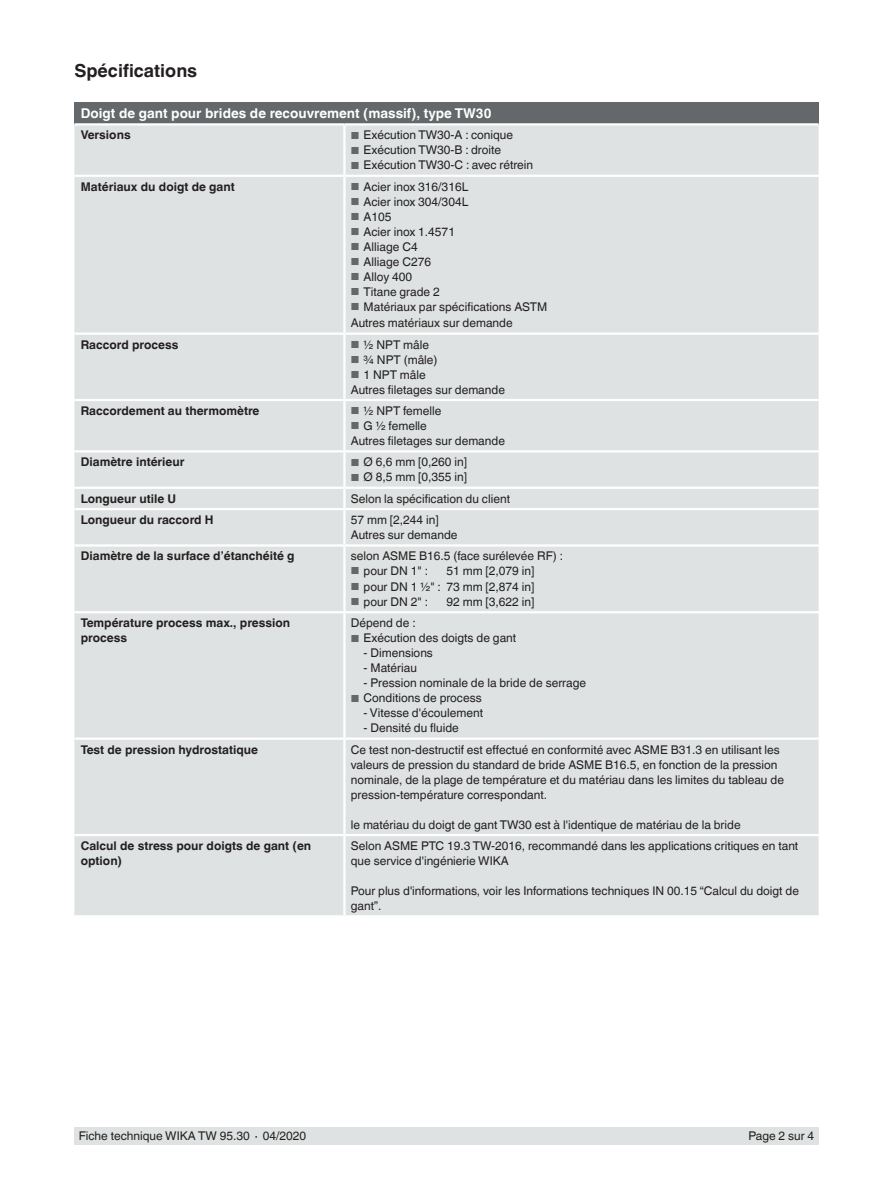
<style>
.page{position:relative;width:893px;height:1188px;background:#fff}
.page>*{position:absolute;margin:0;border:0;box-sizing:border-box;transform-origin:0 0}
.t1{font:700 18px "Helvetica World";color:#231f20}
.t2{font:700 13.5px "Helvetica World";color:#fff}
.t3{font:12px/15px "Helvetica World";color:#231f20}
.t4{font:700 12px/15px "Helvetica World";color:#231f20}
.s1{font-size:10.2px;color:#64686b}
</style>
<div class="page">
<div style="left:74px;top:1128px;width:745px;height:17px;background:#dfe2e2"></div>
<div style="left:74px;top:102px;width:745px;height:22px;background:#64686b"></div>
<div style="left:74px;top:126px;width:745px;height:789px;background:#dfe2e2"></div>
<hr style="left:74px;top:123px;width:270px;height:3px;background:#fff">
<hr style="left:344px;top:123px;width:475px;height:3px;background:#fff">
<hr style="left:343px;top:126px;width:3px;height:49px;background:#fff">
<hr style="left:74px;top:175px;width:270px;height:2px;background:#fff">
<hr style="left:344px;top:175px;width:475px;height:2px;background:#fff">
<hr style="left:343px;top:177px;width:3px;height:156px;background:#fff">
<hr style="left:74px;top:333px;width:270px;height:2px;background:#fff">
<hr style="left:344px;top:333px;width:475px;height:2px;background:#fff">
<hr style="left:343px;top:335px;width:3px;height:64px;background:#fff">
<hr style="left:74px;top:399px;width:270px;height:2px;background:#fff">
<hr style="left:344px;top:399px;width:475px;height:2px;background:#fff">
<hr style="left:343px;top:401px;width:3px;height:49px;background:#fff">
<hr style="left:74px;top:450px;width:270px;height:2px;background:#fff">
<hr style="left:344px;top:450px;width:475px;height:2px;background:#fff">
<hr style="left:343px;top:452px;width:3px;height:35px;background:#fff">
<hr style="left:74px;top:487px;width:270px;height:2px;background:#fff">
<hr style="left:344px;top:487px;width:475px;height:2px;background:#fff">
<hr style="left:343px;top:489px;width:3px;height:19px;background:#fff">
<hr style="left:74px;top:508px;width:270px;height:2px;background:#fff">
<hr style="left:344px;top:508px;width:475px;height:2px;background:#fff">
<hr style="left:343px;top:510px;width:3px;height:34px;background:#fff">
<hr style="left:74px;top:544px;width:270px;height:3px;background:#fff">
<hr style="left:344px;top:544px;width:475px;height:3px;background:#fff">
<hr style="left:343px;top:547px;width:3px;height:64px;background:#fff">
<hr style="left:74px;top:611px;width:270px;height:2px;background:#fff">
<hr style="left:344px;top:611px;width:475px;height:2px;background:#fff">
<hr style="left:343px;top:613px;width:3px;height:125px;background:#fff">
<hr style="left:74px;top:738px;width:270px;height:2px;background:#fff">
<hr style="left:344px;top:738px;width:475px;height:2px;background:#fff">
<hr style="left:343px;top:740px;width:3px;height:94px;background:#fff">
<hr style="left:74px;top:834px;width:270px;height:2px;background:#fff">
<hr style="left:344px;top:834px;width:475px;height:2px;background:#fff">
<hr style="left:343px;top:836px;width:3px;height:79px;background:#fff">
<h1 class="t1" style="left:74px;top:60px;width:124px">Spécifications</h1>
<p class="t2" style="left:81px;top:105px;width:412px">Doigt de gant pour brides de recouvrement (massif), type TW30</p>
<p class="t4" style="left:81px;top:128px;width:51px">Versions</p>
<p class="t3" style="left:351px;top:128px;width:164px"><span class="s1">■</span> Exécution TW30-A : conique</p>
<p class="t3" style="left:351px;top:143px;width:152px"><span class="s1">■</span> Exécution TW30-B : droite</p>
<p class="t3" style="left:351px;top:158px;width:184px"><span class="s1">■</span> Exécution TW30-C : avec rétrein</p>
<p class="t4" style="left:81px;top:179px;width:156px">Matériaux du doigt de gant</p>
<p class="t3" style="left:351px;top:179px;width:119px"><span class="s1">■</span> Acier inox 316/316L</p>
<p class="t3" style="left:351px;top:194px;width:119px"><span class="s1">■</span> Acier inox 304/304L</p>
<p class="t3" style="left:351px;top:209px;width:42px"><span class="s1">■</span> A105</p>
<p class="t3" style="left:351px;top:224px;width:106px"><span class="s1">■</span> Acier inox 1.4571</p>
<p class="t3" style="left:351px;top:239px;width:68px"><span class="s1">■</span> Alliage C4</p>
<p class="t3" style="left:351px;top:254px;width:82px"><span class="s1">■</span> Alliage C276</p>
<p class="t3" style="left:351px;top:269px;width:63px"><span class="s1">■</span> Alloy 400</p>
<p class="t3" style="left:351px;top:284px;width:90px"><span class="s1">■</span> Titane grade 2</p>
<p class="t3" style="left:351px;top:298px;width:198px;line-height:16.5px"><span class="s1">■</span> Matériaux par spécifications ASTM<br>Autres matériaux sur demande</p>
<p class="t4" style="left:81px;top:337px;width:99px">Raccord process</p>
<p class="t3" style="left:351px;top:337px;width:80px"><span class="s1">■</span> ½ NPT mâle</p>
<p class="t3" style="left:351px;top:352px;width:88px"><span class="s1">■</span> ¾ NPT (mâle)</p>
<p class="t3" style="left:351px;top:367px;width:156px"><span class="s1">■</span> 1 NPT mâle<br>Autres filetages sur demande</p>
<p class="t4" style="left:81px;top:403px;width:180px">Raccordement au thermomètre</p>
<p class="t3" style="left:351px;top:403px;width:92px"><span class="s1">■</span> ½ NPT femelle</p>
<p class="t3" style="left:351px;top:418px;width:156px"><span class="s1">■</span> G ½ femelle<br>Autres filetages sur demande</p>
<p class="t4" style="left:81px;top:455px;width:105px">Diamètre intérieur</p>
<p class="t3" style="left:351px;top:455px;width:118px"><span class="s1">■</span> Ø 6,6 mm [0,260 in]</p>
<p class="t3" style="left:351px;top:470px;width:118px"><span class="s1">■</span> Ø 8,5 mm [0,355 in]</p>
<p class="t4" style="left:81px;top:491px;width:97px">Longueur utile U</p>
<p class="t3" style="left:351px;top:491px;width:161px">Selon la spécification du client</p>
<p class="t4" style="left:81px;top:512px;width:134px">Longueur du raccord H</p>
<p class="t3" style="left:351px;top:512px;width:108px">57 mm [2,244 in]<br>Autres sur demande</p>
<p class="t4" style="left:81px;top:549px;width:215px">Diamètre de la surface d’étanchéité g</p>
<p class="t3" style="left:351px;top:549px;width:214px">selon ASME B16.5 (face surélevée RF) :</p>
<p class="t3" style="left:351px;top:563px;width:79px"><span class="s1">■</span> pour DN 1" :</p>
<p class="t3" style="left:446px;top:563px;width:90px">51 mm [2,079 in]</p>
<p class="t3" style="left:351px;top:579px;width:185px"><span class="s1">■</span> pour DN 1 ½" : 73 mm [2,874 in]</p>
<p class="t3" style="left:351px;top:594px;width:79px"><span class="s1">■</span> pour DN 2" :</p>
<p class="t3" style="left:446px;top:594px;width:90px">92 mm [3,622 in]</p>
<p class="t4" style="left:81px;top:616px;width:211px">Température process max., pression process</p>
<p class="t3" style="left:351px;top:616px;width:66px">Dépend de :</p>
<p class="t3" style="left:351px;top:631px;width:167px"><span class="s1">■</span> Exécution des doigts de gant</p>
<p class="t3" style="left:364px;top:646px;width:71px">- Dimensions</p>
<p class="t3" style="left:364px;top:661px;width:55px">- Matériau</p>
<p class="t3" style="left:364px;top:676px;width:224px">- Pression nominale de la bride de serrage</p>
<p class="t3" style="left:351px;top:691px;width:132px"><span class="s1">■</span> Conditions de process</p>
<p class="t3" style="left:364px;top:706px;width:121px">- Vitesse d'écoulement</p>
<p class="t3" style="left:364px;top:721px;width:97px">- Densité du fluide</p>
<p class="t4" style="left:81px;top:742px;width:179px">Test de pression hydrostatique</p>
<p class="t3" style="left:351px;top:742px;width:435px">Ce test non-destructif est effectué en conformité avec ASME B31.3 en utilisant les valeurs de pression du standard de bride ASME B16.5, en fonction de la pression nominale, de la plage de température et du matériau dans les limites du tableau de pression-température correspondant.</p>
<p class="t3" style="left:351px;top:817px;width:391px">le matériau du doigt de gant TW30 est à l'identique de matériau de la bride</p>
<p class="t4" style="left:81px;top:838px;width:232px">Calcul de stress pour doigts de gant (en option)</p>
<p class="t3" style="left:351px;top:838px;width:449px">Selon ASME PTC 19.3 TW-2016, recommandé dans les applications critiques en tant que service d'ingénierie WIKA</p>
<p class="t3" style="left:351px;top:883px;width:450px">Pour plus d'informations, voir les Informations techniques IN 00.15 “Calcul du doigt de gant”.</p>
<p class="t3" style="left:79px;top:1129px;width:229px">Fiche technique WIKA TW 95.30 ∙ 04/2020</p>
<p class="t3" style="left:748px;top:1129px;width:67px">Page 2 sur 4</p>
</div>
